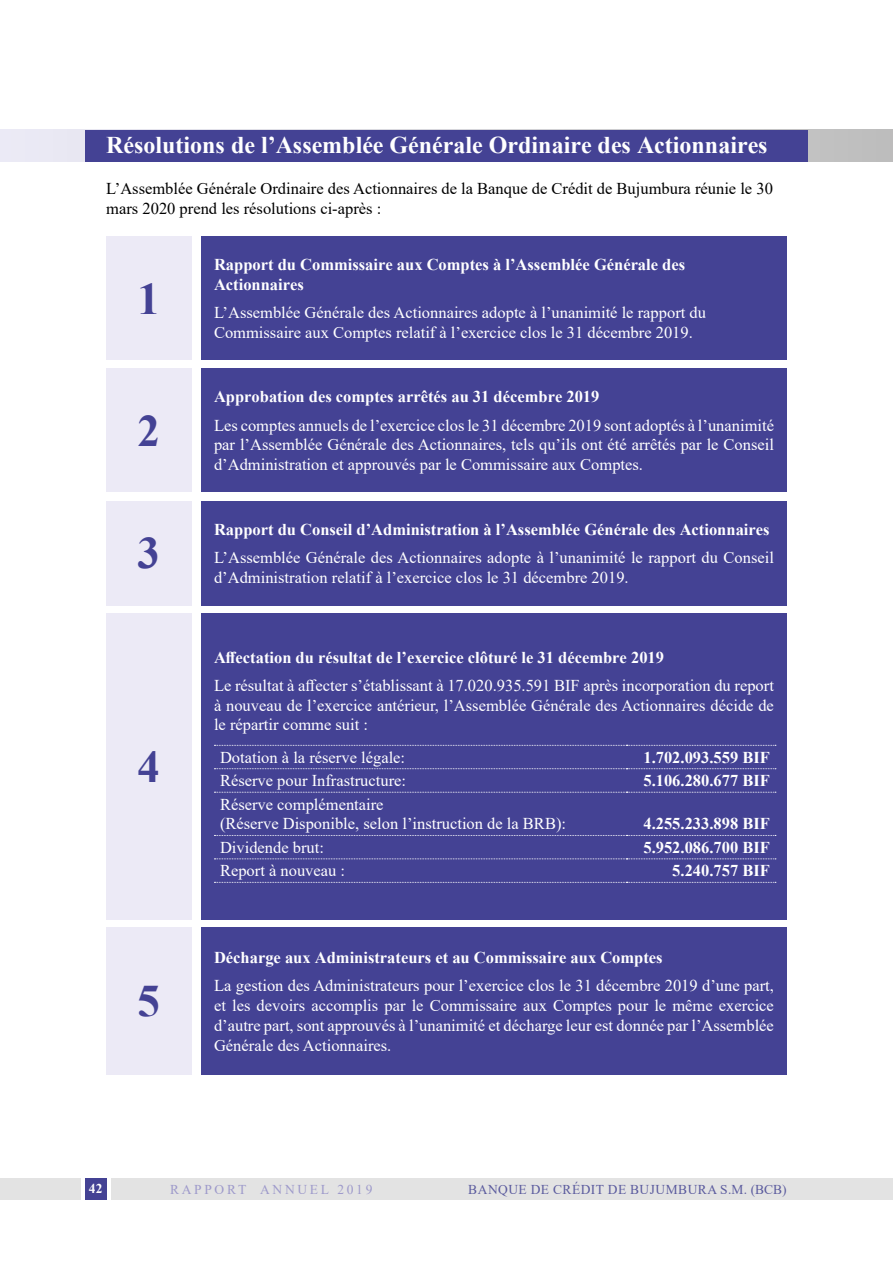
<style>
.page{position:relative;width:893px;height:1263px;background:#fff}
.page>*{position:absolute;margin:0;border:0;box-sizing:border-box;transform-origin:0 0}
.t1{font:700 45px "Times New Roman";color:#444294}
.t2{font:700 24px "Times New Roman";color:#fff}
.t3{font:16.5px/19.8px "Times New Roman";color:#fff}
.t4{font:700 16.5px/19.8px "Times New Roman";color:#fff}
.t5{font:16.5px/19.8px "Times New Roman";color:#000}
.t6{font:13.5px "Times New Roman";letter-spacing:.035em;color:#5b5b9e}
.t7{font:13.5px "Times New Roman";letter-spacing:.2em;color:#9e9acb}
.t8{font:700 13.5px "Times New Roman";color:#fff}
</style>
<div class="page">
<div style="left:111px;top:1178px;width:782px;height:21px;background:#e3e3e3"></div>
<div style="left:0;top:1178px;width:81px;height:21px;background:#e3e3e3"></div>
<div style="left:85px;top:1178px;width:21px;height:21px;background:#444294"></div>
<svg style="left:0;top:130px;width:893px;height:32px;background:#d4d4d9"></svg>
<div style="left:85px;top:130px;width:723px;height:32px;background:#444294"></div>
<div style="left:106px;top:237px;width:85px;height:123px;background:#eceaf6"></div>
<div style="left:106px;top:369px;width:85px;height:123px;background:#eceaf6"></div>
<div style="left:106px;top:927px;width:85px;height:147px;background:#eceaf6"></div>
<div style="left:106px;top:501px;width:85px;height:104px;background:#eceaf6"></div>
<div style="left:106px;top:614px;width:85px;height:306px;background:#eceaf6"></div>
<div style="left:201px;top:237px;width:586px;height:123px;background:#444294"></div>
<div style="left:201px;top:369px;width:586px;height:123px;background:#444294"></div>
<div style="left:201px;top:927px;width:586px;height:147px;background:#444294"></div>
<div style="left:201px;top:501px;width:586px;height:104px;background:#444294"></div>
<div style="left:201px;top:614px;width:586px;height:306px;background:#444294"></div>
<svg style="left:214px;top:745px;width:562px;height:1px"></svg>
<svg style="left:214px;top:768px;width:562px;height:1px"></svg>
<svg style="left:214px;top:792px;width:562px;height:1px"></svg>
<svg style="left:214px;top:835px;width:562px;height:1px"></svg>
<svg style="left:214px;top:858px;width:562px;height:1px"></svg>
<svg style="left:214px;top:882px;width:562px;height:1px"></svg>
<h2 class="t2" style="left:106px;top:128px;width:663px">Résolutions de l’Assemblée Générale Ordinaire des Actionnaires</h2>
<p class="t5" style="left:106px;top:178px;width:668px">L’Assemblée Générale Ordinaire des Actionnaires de la Banque de Crédit de Bujumbura réunie le 30 mars 2020 prend les résolutions ci-après :</p>
<h1 class="t1" style="left:138px;top:266px;width:24px">1</h1>
<h1 class="t1" style="left:138px;top:398px;width:24px">2</h1>
<h1 class="t1" style="left:138px;top:521px;width:24px">3</h1>
<h1 class="t1" style="left:138px;top:735px;width:24px">4</h1>
<h1 class="t1" style="left:138px;top:969px;width:24px">5</h1>
<p class="t4" style="left:214px;top:254px;width:473px">Rapport du Commissaire aux Comptes à l’Assemblée Générale des<br>Actionnaires</p>
<p class="t3" style="left:214px;top:302px;width:493px">L’Assemblée Générale des Actionnaires adopte à l’unanimité le rapport du<br>Commissaire aux Comptes relatif à l’exercice clos le 31 décembre 2019.</p>
<p class="t4" style="left:214px;top:386px;width:387px">Approbation des comptes arrêtés au 31 décembre 2019</p>
<p class="t3" style="left:214px;top:415px;width:561px;text-align:justify">Les comptes annuels de l’exercice clos le 31 décembre 2019 sont adoptés à l’unanimité par l’Assemblée Générale des Actionnaires, tels qu’ils ont été arrêtés par le Conseil d’Administration et approuvés par le Commissaire aux Comptes.</p>
<p class="t4" style="left:214px;top:519px;width:557px">Rapport du Conseil d’Administration à l’Assemblée Générale des Actionnaires</p>
<p class="t3" style="left:214px;top:547px;width:561px">L’Assemblée Générale des Actionnaires adopte à l’unanimité le rapport du Conseil d’Administration relatif à l’exercice clos le 31 décembre 2019.</p>
<p class="t4" style="left:214px;top:647px;width:452px">Affectation du résultat de l’exercice clôturé le 31 décembre 2019</p>
<p class="t3" style="left:214px;top:675px;width:561px;text-align:justify">Le résultat à affecter s’établissant à 17.020.935.591 BIF après incorporation du report à nouveau de l’exercice antérieur, l’Assemblée Générale des Actionnaires décide de le répartir comme suit :</p>
<p class="t3" style="left:220px;top:747px;width:187px">Dotation à la réserve légale:</p>
<p class="t4" style="left:643px;top:747px;width:128px">1.702.093.559 BIF</p>
<p class="t3" style="left:220px;top:770px;width:188px">Réserve pour Infrastructure:</p>
<p class="t4" style="left:643px;top:770px;width:128px">5.106.280.677 BIF</p>
<p class="t3" style="left:220px;top:794px;width:348px">Réserve complémentaire<br>(Réserve Disponible, selon l’instruction de la BRB):</p>
<p class="t4" style="left:643px;top:813px;width:128px">4.255.233.898 BIF</p>
<p class="t3" style="left:220px;top:837px;width:106px">Dividende brut:</p>
<p class="t4" style="left:643px;top:837px;width:128px">5.952.086.700 BIF</p>
<p class="t3" style="left:220px;top:860px;width:127px">Report à nouveau :</p>
<p class="t4" style="left:672px;top:860px;width:99px">5.240.757 BIF</p>
<p class="t4" style="left:214px;top:947px;width:450px">Décharge aux Administrateurs et au Commissaire aux Comptes</p>
<p class="t3" style="left:214px;top:975px;width:561px;text-align:justify">La gestion des Administrateurs pour l’exercice clos le 31 décembre 2019 d’une part, et les devoirs accomplis par le Commissaire aux Comptes pour le même exercice d’autre part, sont approuvés à l’unanimité et décharge leur est donnée par l’Assemblée Générale des Actionnaires.</p>
<p class="t8" style="left:89px;top:1179px;width:15px">42</p>
<p class="t7" style="left:170px;top:1179px;width:204px">RAPPORT ANNUEL 2019</p>
<p class="t6" style="left:468px;top:1180px;width:320px">BANQUE DE CRÉDIT DE BUJUMBURA S.M. (BCB)</p>
</div>
